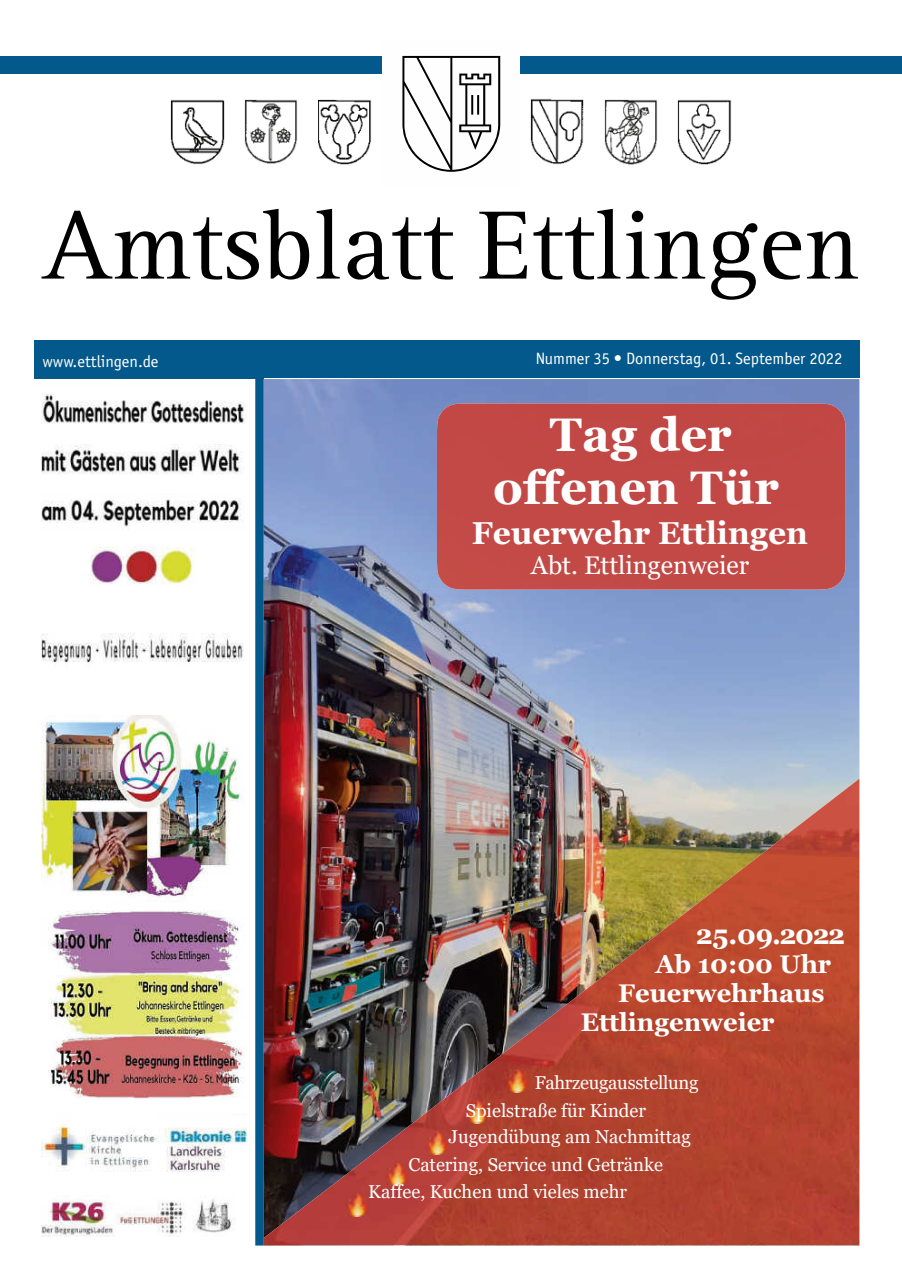
<style>
.page{position:relative;width:902px;height:1280px;background:#fff}
.page>*{position:absolute;margin:0;border:0;box-sizing:border-box;transform-origin:0 0}
.t1{font:100.35px "Rotis Serif";color:#000}
.t2{font:700 47.1px/53.6px "Georgia";color:#fff;text-align:center}
.t3{font:700 31.65px "Georgia";color:#fff}
.t4{font:700 27px "Georgia";letter-spacing:-.05em;color:#fff}
.t5{font:700 25.5px "Georgia";color:#fff}
.t6{font:25.5px "Georgia";color:#fff}
.t7{font:18.6px "Georgia";color:#fff}
.t8{font:16.5px "Officina Sans";color:#fff}
</style>
<div class="page">
<div style="left:0;top:56px;width:901px;height:17px;background:#04598c"></div>
<img style="left:171px;top:99px;width:54px;height:66px">
<img style="left:318px;top:100px;width:53px;height:64px">
<img style="left:245px;top:100px;width:53px;height:64px">
<img style="left:530px;top:99px;width:54px;height:65px">
<img style="left:604px;top:100px;width:53px;height:64px">
<img style="left:677px;top:100px;width:54px;height:64px">
<div style="left:382px;top:41px;width:137px;height:147px;background:#fefefe"></div>
<svg style="left:402px;top:56px;width:98px;height:116px"></svg>
<div style="left:255px;top:378px;width:9px;height:867px;background:#04598c"></div>
<div style="left:34px;top:340px;width:825px;height:38px;background:#04598c"></div>
<img style="left:264px;top:379px;width:595px;height:786px">
<div style="left:437px;top:403px;width:408px;height:186px;background:#c24846"></div>
<img style="left:663px;top:779px;width:196px;height:466px">
<img style="left:561px;top:929px;width:104px;height:316px">
<img style="left:460px;top:1007px;width:103px;height:238px">
<img style="left:358px;top:1086px;width:103px;height:159px">
<img style="left:264px;top:1165px;width:95px;height:80px">
<img style="left:506px;top:1069px;width:23px;height:23px">
<img style="left:465px;top:1099px;width:24px;height:24px">
<img style="left:425px;top:1130px;width:24px;height:24px">
<img style="left:385px;top:1161px;width:24px;height:24px">
<img style="left:345px;top:1192px;width:24px;height:24px">
<img style="left:42px;top:393px;width:203px;height:31px">
<img style="left:42px;top:445px;width:200px;height:29px">
<img style="left:42px;top:499px;width:199px;height:28px">
<img style="left:91px;top:547px;width:103px;height:37px">
<img style="left:42px;top:634px;width:202px;height:29px">
<img style="left:42px;top:716px;width:202px;height:383px">
<img style="left:42px;top:1123px;width:204px;height:49px">
<img style="left:42px;top:1199px;width:190px;height:37px">
<h1 class="t1" style="left:43px;top:188px;width:818px">Amtsblatt Ettlingen</h1>
<p class="t8" style="left:43px;top:351px;width:117px">www.ettlingen.de</p>
<p class="t8" style="left:535px;top:349px;width:308px">Nummer 35 • Donnerstag, 01. September 2022</p>
<h2 class="t2" style="left:493px;top:408px;width:287px">Tag der offenen Tür</h2>
<h3 class="t3" style="left:471px;top:512px;width:337px">Feuerwehr Ettlingen</h3>
<h3 class="t6" style="left:531px;top:550px;width:220px">Abt. Ettlingenweier</h3>
<h3 class="t4" style="left:695px;top:918px;width:151px">25.09.2022</h3>
<h3 class="t5" style="left:655px;top:948px;width:177px">Ab 10:00 Uhr</h3>
<h3 class="t5" style="left:618px;top:977px;width:208px">Feuerwehrhaus</h3>
<h3 class="t5" style="left:580px;top:1006px;width:195px">Ettlingenweier</h3>
<p class="t7" style="left:534px;top:1072px;width:165px">Fahrzeugausstellung</p>
<p class="t7" style="left:465px;top:1099px;width:182px">Spielstraße für Kinder</p>
<p class="t7" style="left:448px;top:1126px;width:244px">Jugendübung am Nachmittag</p>
<p class="t7" style="left:408px;top:1153px;width:256px">Catering, Service und Getränke</p>
<p class="t7" style="left:368px;top:1180px;width:260px">Kaffee, Kuchen und vieles mehr</p>
</div>
